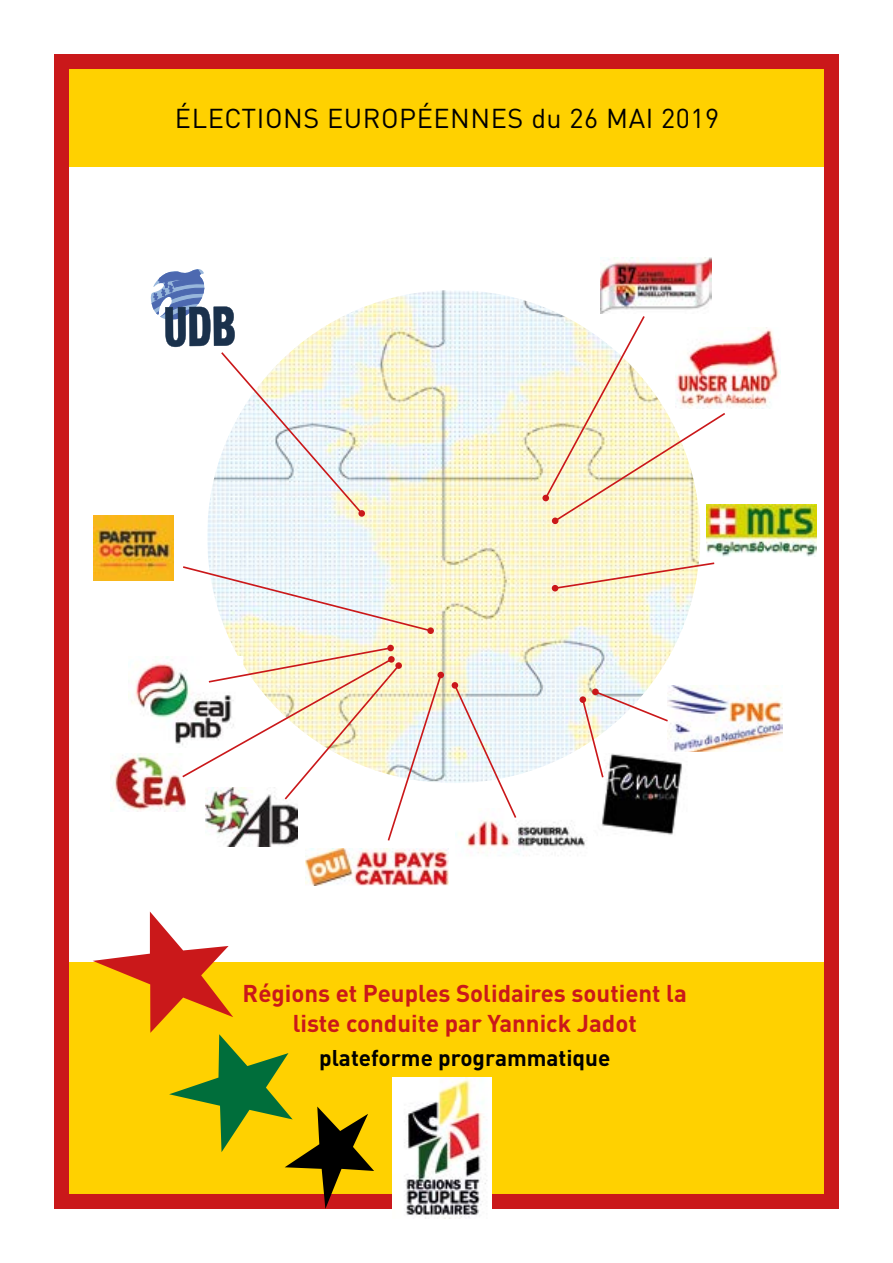
<style>
.page{position:relative;width:893px;height:1263px;background:#fff}
.page>*{position:absolute;margin:0;border:0;box-sizing:border-box;transform-origin:0 0}
.t1{font:27px "DIN";letter-spacing:.02em;color:#000}
.t2{font:700 24px/30px "DIN";color:#ca181a;text-align:center}
.t3{font:700 22.5px "DIN";color:#000}
</style>
<div class="page">
<div style="left:60px;top:64px;width:771px;height:102px;background:#ffd100"></div>
<div style="left:60px;top:962px;width:771px;height:238px;background:#ffd100"></div>
<div style="left:54px;top:54px;width:785px;height:1155px;border:15px solid #ca181a"></div>
<img style="left:393px;top:1078px;width:99px;height:140px">
<img style="left:207px;top:290px;width:493px;height:493px;border-radius:246px">
<svg style="left:93px;top:911px;width:281px;height:298px"></svg>
<img style="left:94px;top:515px;width:79px;height:66px">
<img style="left:601px;top:257px;width:110px;height:57px">
<img style="left:110px;top:754px;width:70px;height:57px">
<img style="left:455px;top:820px;width:130px;height:35px">
<img style="left:601px;top:762px;width:81px;height:73px">
<img style="left:131px;top:656px;width:49px;height:88px">
<img style="left:225px;top:842px;width:69px;height:4px">
<img style="left:669px;top:686px;width:114px;height:65px">
<img style="left:707px;top:504px;width:109px;height:52px">
<img style="left:305px;top:848px;width:143px;height:37px">
<img style="left:727px;top:327px;width:54px;height:82px">
<svg style="left:543px;top:314px;width:184px;height:209px"></svg>
<div style="left:552px;top:517px;width:6px;height:7px;background:#ca181a;border-radius:50%"></div>
<svg style="left:552px;top:561px;width:163px;height:30px;background:#f7e8c9"></svg>
<svg style="left:151px;top:269px;width:213px;height:247px"></svg>
<div style="left:358px;top:510px;width:7px;height:7px;background:#ca181a;border-radius:50%"></div>
<svg style="left:453px;top:683px;width:65px;height:135px"></svg>
<div style="left:452px;top:682px;width:6px;height:7px;background:#ca181a;border-radius:50%"></div>
<svg style="left:183px;top:565px;width:250px;height:68px"></svg>
<div style="left:427px;top:627px;width:7px;height:7px;background:#ca181a;border-radius:50%"></div>
<div style="left:387px;top:645px;width:7px;height:6px;background:#ca181a;border-radius:50%"></div>
<svg style="left:180px;top:646px;width:263px;height:196px"></svg>
<div style="left:437px;top:672px;width:7px;height:6px;background:#ca181a;border-radius:50%"></div>
<svg style="left:581px;top:690px;width:89px;height:89px"></svg>
<div style="left:592px;top:688px;width:7px;height:7px;background:#ca181a;border-radius:50%"></div>
<p class="t1" style="left:175px;top:101px;width:546px">ÉLECTIONS EUROPÉENNES du 26 MAI 2019</p>
<p class="t2" style="left:243px;top:977px;width:446px">Régions et Peuples Solidaires soutient la liste conduite par Yannick Jadot</p>
<p class="t3" style="left:319px;top:1043px;width:293px">plateforme programmatique</p>
</div>
